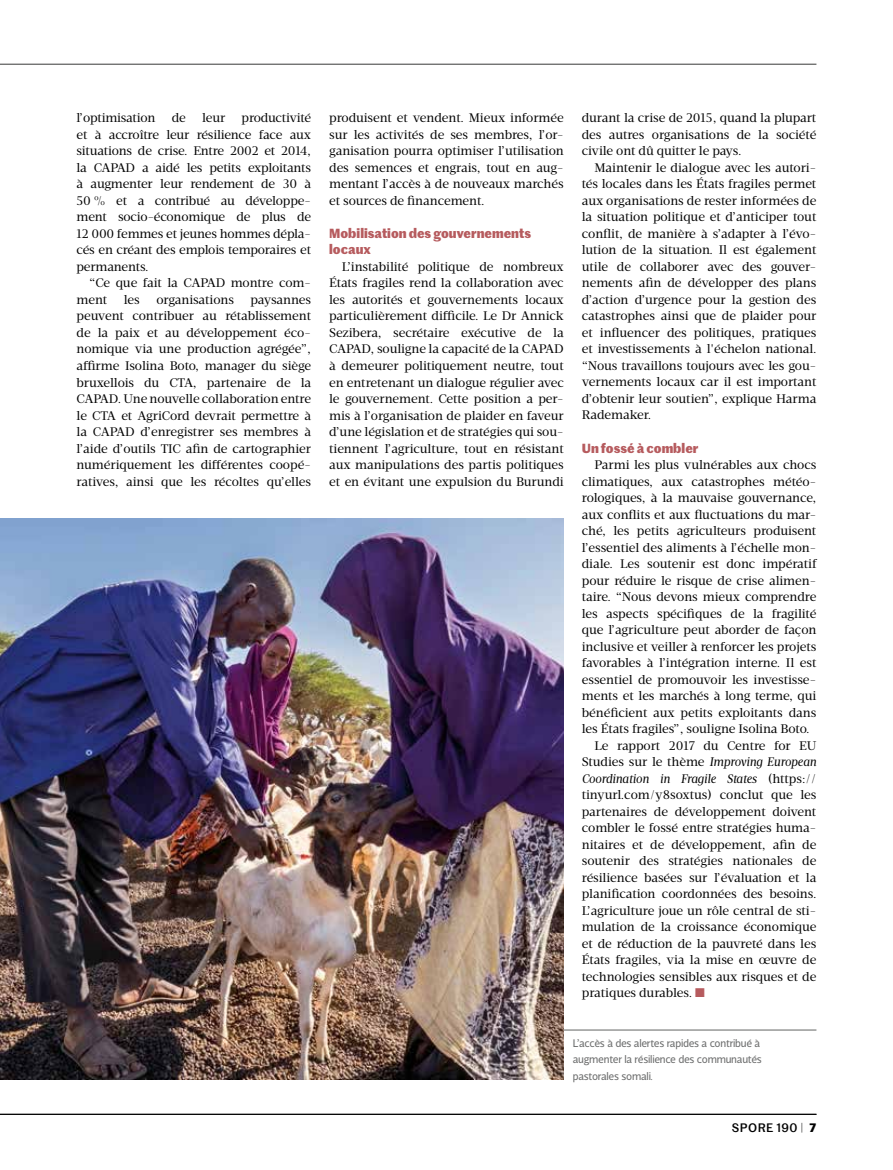
<style>
.page{position:relative;width:893px;height:1170px;background:#fff}
.page>*{position:absolute;margin:0;border:0;box-sizing:border-box;transform-origin:0 0}
.t1{font:700 12.9px/16.5px "Marr Sans";color:#b65b5e}
.t2{font:12.75px/16.5px "Velino Text";letter-spacing:-.005em;color:#000;text-align:justify}
.t3{font:italic 12.75px "Velino Text";letter-spacing:-.005em;color:#000}
.t4{font:500 12px "Marr Sans";letter-spacing:.035em;color:#000}
.t5{font:11.25px/16.5px "Velino Sans";letter-spacing:-.02em;color:#6f7070}
.s1{font-style:italic}
.s2{font-style:normal}
.s3{color:#b65b5e}
.s4{font-weight:300}
.s5{font-weight:700}
</style>
<div class="page">
<hr style="left:0;top:64px;width:816px;height:1px;background:#383937">
<img style="left:0;top:518px;width:564px;height:561px">
<hr style="left:564px;top:1029px;width:252px;height:1px;background:#626463">
<hr style="left:0;top:1113px;width:816px;height:1px;background:#000">
<p class="t2" style="left:77px;top:110px;width:236px;text-indent:165px">productivité et à accroître leur résilience face aux situations de crise. Entre 2002 et 2014, la CAPAD a aidé les petits exploitants à augmenter leur rendement de 30 à 50 % et a contribué au développe&shy;ment socio-économique de plus de 12 000 femmes et jeunes hommes dépla&shy;cés en créant des emplois temporaires et permanents.</p>
<p class="t2" style="left:77px;top:275px;width:236px;text-indent:13px">“Ce que fait la CAPAD montre com&shy;ment</p>
<p class="t2" style="left:77px;top:110px;width:80px">l’optimisation</p>
<p class="t2" style="left:172px;top:110px;width:16px">de</p>
<p class="t2" style="left:202px;top:110px;width:25px">leur</p>
<p class="t2" style="left:124px;top:291px;width:18px">les</p>
<p class="t2" style="left:156px;top:291px;width:79px">organisations</p>
<p class="t2" style="left:77px;top:291px;width:236px;text-indent:174px">paysannes peuvent contribuer au rétablissement de la paix et au développement éco&shy;nomique via une production agrégée”, affirme Isolina Boto, manager du siège bruxellois du CTA, partenaire de la CAPAD. Une nouvelle collaboration entre le CTA et AgriCord devrait permettre à la CAPAD d’enregistrer ses membres à l’aide d’outils TIC afin de cartographier numériquement les différentes coopé&shy;ratives, ainsi que les récoltes qu’elles</p>
<p class="t2" style="left:329px;top:110px;width:236px">produisent et vendent. Mieux informée sur les activités de ses membres, l’or&shy;ganisation pourra optimiser l’utilisation des semences et engrais, tout en aug&shy;mentant l’accès à de nouveaux marchés et sources de financement.</p>
<p class="t1" style="left:329px;top:224px;width:203px">Mobilisation des gouvernements locaux</p>
<p class="t2" style="left:329px;top:258px;width:236px;text-indent:13px">L’instabilité politique de nombreux États fragiles rend la collaboration avec les autorités et gouvernements locaux particulièrement difficile. Le Dr Annick Sezibera, secrétaire exécutive de la CAPAD, souligne la capacité de la CAPAD à demeurer politiquement neutre, tout en entretenant un dialogue régulier avec le gouvernement. Cette position a per&shy;mis à l’organisation de plaider en faveur d’une législation et de stratégies qui sou&shy;tiennent l’agriculture, tout en résistant aux manipulations des partis politiques et en évitant une expulsion du Burundi</p>
<p class="t2" style="left:582px;top:110px;width:236px">durant la crise de 2015, quand la plupart des autres organisations de la société civile ont dû quitter le pays.</p>
<p class="t2" style="left:582px;top:159px;width:236px;text-indent:13px">Maintenir le dialogue avec les autori&shy;tés locales dans les États fragiles permet aux organisations de rester informées de la situation politique et d’anticiper tout conflit, de manière à s’adapter à l’évo&shy;lution de la situation. Il est également utile de collaborer avec des gouver&shy;nements afin de développer des plans d’action d’urgence pour la gestion des catastrophes ainsi que de plaider pour et influencer des politiques, pratiques et investissements à l'échelon national. “Nous travaillons toujours avec les gou&shy;vernements locaux car il est important d’obtenir leur soutien”, explique Harma Rademaker.</p>
<p class="t1" style="left:582px;top:438px;width:118px">Un fossé à combler</p>
<p class="t2" style="left:595px;top:456px;width:223px">Parmi les plus vulnérables aux chocs</p>
<p class="t2" style="left:582px;top:473px;width:236px">climatiques, aux catastrophes météo-</p>
<p class="t2" style="left:582px;top:489px;width:236px">rologiques, à la mauvaise gouvernance,</p>
<p class="t2" style="left:582px;top:506px;width:236px">aux conflits et aux fluctuations du mar-</p>
<p class="t2" style="left:582px;top:522px;width:236px">ché, les petits agriculteurs produisent</p>
<p class="t2" style="left:582px;top:539px;width:236px">l’essentiel des aliments à l’échelle mon-</p>
<p class="t2" style="left:582px;top:555px;width:236px">diale. Les soutenir est donc impératif</p>
<p class="t2" style="left:582px;top:572px;width:236px">pour réduire le risque de crise alimen-</p>
<p class="t2" style="left:582px;top:588px;width:236px">taire. “Nous devons mieux comprendre</p>
<p class="t2" style="left:582px;top:605px;width:236px">les aspects spécifiques de la fragilité</p>
<p class="t2" style="left:582px;top:621px;width:236px">que l’agriculture peut aborder de façon</p>
<p class="t2" style="left:582px;top:638px;width:236px">inclusive et veiller à renforcer les projets</p>
<p class="t2" style="left:582px;top:654px;width:236px">favorables à l’intégration interne. Il est</p>
<p class="t2" style="left:582px;top:671px;width:236px">essentiel de promouvoir les investisse-</p>
<p class="t2" style="left:582px;top:687px;width:236px">ments et les marchés à long terme, qui</p>
<p class="t2" style="left:582px;top:704px;width:236px">bénéficient aux petits exploitants dans</p>
<p class="t2" style="left:582px;top:720px;width:229px">les États fragiles”, souligne Isolina Boto.</p>
<p class="t2" style="left:595px;top:737px;width:223px">Le rapport 2017 du Centre for EU</p>
<p class="t2" style="left:582px;top:753px;width:236px">Studies sur le thème <span class="s1">Improving European</span></p>
<p class="t3" style="left:582px;top:770px;width:236px">Coordination in Fragile States <span class="s2">(https://</span></p>
<p class="t2" style="left:582px;top:786px;width:236px">tinyurl.com/y8soxtus) conclut que les</p>
<p class="t2" style="left:582px;top:803px;width:236px">partenaires de développement doivent</p>
<p class="t2" style="left:582px;top:819px;width:236px">combler le fossé entre stratégies huma-</p>
<p class="t2" style="left:582px;top:836px;width:236px">nitaires et de développement, afin de</p>
<p class="t2" style="left:582px;top:852px;width:236px">soutenir des stratégies nationales de</p>
<p class="t2" style="left:582px;top:869px;width:236px">résilience basées sur l’évaluation et la</p>
<p class="t2" style="left:582px;top:885px;width:236px">planification coordonnées des besoins.</p>
<p class="t2" style="left:582px;top:902px;width:236px">L’agriculture joue un rôle central de sti-</p>
<p class="t2" style="left:582px;top:918px;width:236px">mulation de la croissance économique</p>
<p class="t2" style="left:582px;top:935px;width:236px">et de réduction de la pauvreté dans les</p>
<p class="t2" style="left:582px;top:951px;width:236px">États fragiles, via la mise en œuvre de</p>
<p class="t2" style="left:582px;top:968px;width:236px">technologies sensibles aux risques et de</p>
<p class="t2" style="left:582px;top:984px;width:125px">pratiques durables. <span class="s3">■</span></p>
<p class="t5" style="left:573px;top:1034px;width:191px">L’accès à des alertes rapides a contribué à augmenter la résilience des communautés pastorales somali.</p>
<p class="t4" style="left:732px;top:1118px;width:86px">SPORE 190 <span class="s4">|</span> <span class="s5">7</span></p>
</div>
